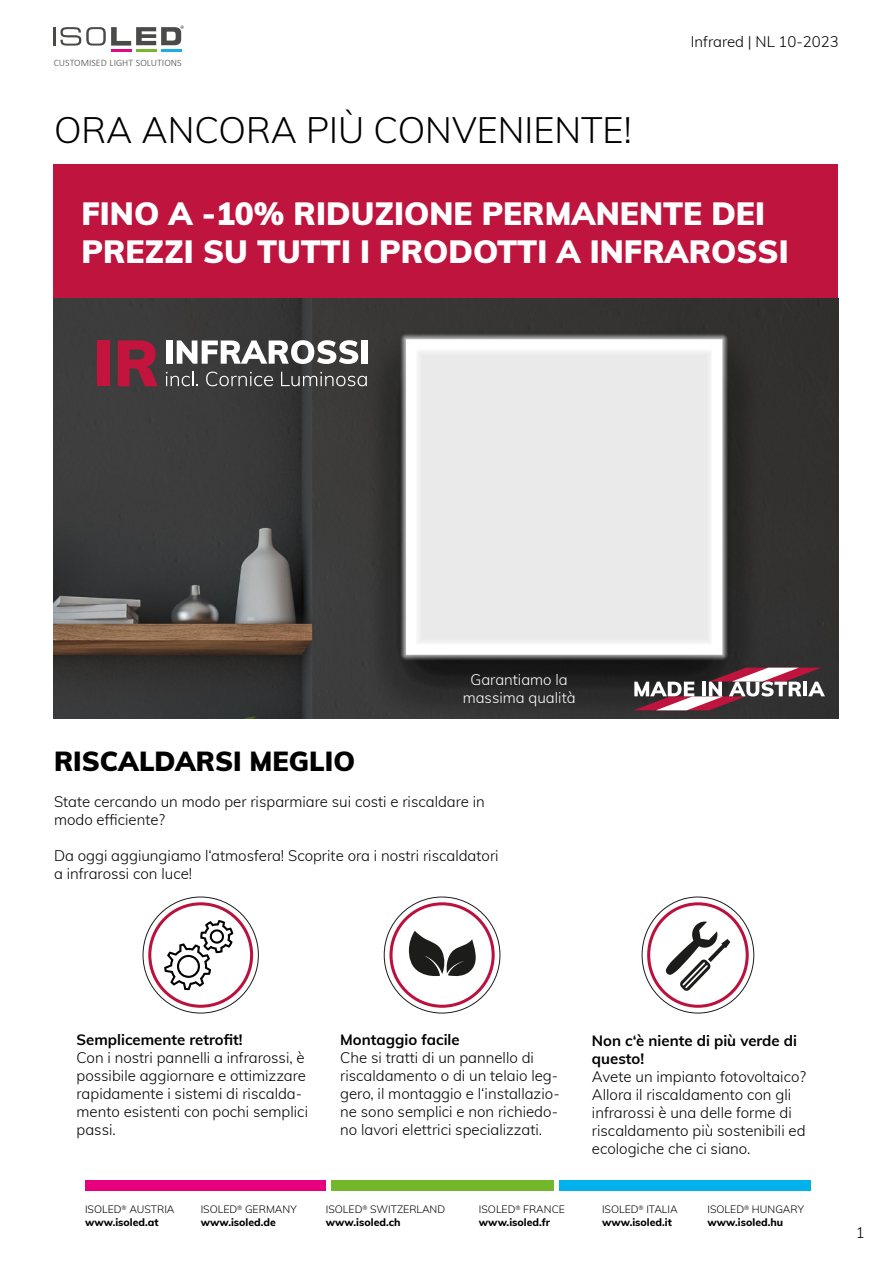
<style>
.page{position:relative;width:893px;height:1263px;background:#fff}
.page>*{position:absolute;margin:0;border:0;box-sizing:border-box;transform-origin:0 0}
.t1{font:300 36px "Muli";color:#000}
.t2{font:900 31.5px/37.8px "Muli";color:#fff}
.t3{font:900 27px "Muli";color:#000}
.t4{font:300 15px/18px "Muli";color:#000}
.t5{font:700 15px/18px "Muli";color:#000}
.t6{font:300 15px/18px "Muli";color:#fff;text-align:center}
.t7{font:300 10.5px/12.6px "Muli";color:#000}
.t8{font:800 10.5px/12.6px "Muli";color:#000}
.t9{font:300 9.9px "Calibri";color:#4a4a49}
.s1{font-weight:800}
.s2{font-weight:300}
</style>
<div class="page">
<div style="left:54px;top:164px;width:784px;height:135px;background:#bf143d"></div>
<img style="left:54px;top:298px;width:785px;height:420px">
<svg style="left:633px;top:668px;width:192px;height:42px"></svg>
<div style="left:148px;top:902px;width:105px;height:106px;border:3px solid #ba123d;border-radius:50%"></div>
<svg style="left:164px;top:920px;width:69px;height:70px"></svg>
<div style="left:389px;top:902px;width:106px;height:106px;border:3px solid #ba123d;border-radius:50%"></div>
<svg style="left:409px;top:930px;width:67px;height:47px"></svg>
<div style="left:647px;top:902px;width:102px;height:106px;border:3px solid #ba123d;border-radius:50%"></div>
<svg style="left:666px;top:921px;width:64px;height:70px"></svg>
<div style="left:97px;top:340px;width:12px;height:46px;background:#c2143d"></div>
<svg style="left:118px;top:340px;width:40px;height:46px;background:#98203c"></svg>
<div style="left:166px;top:340px;width:7px;height:24px;background:#fff"></div>
<svg style="left:177px;top:340px;width:181px;height:24px"></svg>
<div style="left:362px;top:340px;width:6px;height:24px;background:#fff"></div>
<svg style="left:166px;top:371px;width:32px;height:15px"></svg>
<svg style="left:206px;top:372px;width:67px;height:14px"></svg>
<svg style="left:281px;top:372px;width:86px;height:14px"></svg>
<hr style="left:111px;top:49px;width:20px;height:2px;background:#e4087e">
<hr style="left:136px;top:49px;width:20px;height:2px;background:#76b72e">
<hr style="left:161px;top:49px;width:20px;height:2px;background:#1bafe6">
<svg style="left:54px;top:26px;width:130px;height:20px"></svg>
<div style="left:85px;top:1180px;width:240px;height:11px;background:#e6007d"></div>
<div style="left:331px;top:1180px;width:222px;height:11px;background:#73b72b"></div>
<div style="left:559px;top:1180px;width:252px;height:10px;background:#00b1eb"></div>
<p class="t9" style="left:54px;top:56px;width:130px">CUSTOMISED LIGHT SOLUTIONS</p>
<h1 class="t1" style="left:54px;top:104px;width:579px">ORA ANCORA PIÙ CONVENIENTE!</h1>
<p class="t4" style="left:691px;top:32px;width:150px">Infrared | NL 10-2023</p>
<h2 class="t2" style="left:82px;top:193px;width:709px">FINO A -10% RIDUZIONE PERMANENTE DEI<br>PREZZI SU TUTTI I PRODOTTI A INFRAROSSI</h2>
<p class="t6" style="left:463px;top:670px;width:114px">Garantiamo la massima qualità</p>
<h3 class="t3" style="left:54px;top:741px;width:303px">RISCALDARSI MEGLIO</h3>
<p class="t4" style="left:54px;top:791px;width:432px">State cercando un modo per risparmiare sui costi e riscaldare in modo efficiente?</p>
<p class="t4" style="left:54px;top:845px;width:446px">Da oggi aggiungiamo l‘atmosfera! Scoprite ora i nostri riscaldatori a infrarossi con luce!</p>
<p class="t5" style="left:77px;top:1030px;width:168px">Semplicemente retrofit!</p>
<p class="t4" style="left:77px;top:1048px;width:233px">Con i nostri pannelli a infrarossi, è possibile aggiornare e ottimizzare rapidamente i sistemi di riscalda&shy;mento esistenti con pochi semplici passi.</p>
<p class="t5" style="left:340px;top:1030px;width:121px">Montaggio facile</p>
<p class="t4" style="left:340px;top:1048px;width:221px">Che si tratti di un pannello di riscaldamento o di un telaio leg&shy;gero, il montaggio e l‘installazio&shy;ne sono semplici e non richiedo&shy;no lavori elettrici specializzati.</p>
<p class="t5" style="left:592px;top:1031px;width:207px">Non c‘è niente di più verde di questo!</p>
<p class="t4" style="left:592px;top:1067px;width:216px">Avete un impianto fotovoltaico?<br>Allora il riscaldamento con gli infrarossi è una delle forme di riscaldamento più sostenibili ed ecologiche che ci siano.</p>
<p class="t7" style="left:85px;top:1203px;width:91px">ISOLED<sup>®</sup> AUSTRIA <span class="s1">www.isoled.at</span></p>
<p class="t8" style="left:602px;top:1203px;width:77px"><span class="s2">ISOLED</span><sup>®</sup> <span class="s2">ITALIA </span>www.isoled.it</p>
<p class="t7" style="left:708px;top:1203px;width:98px">ISOLED<sup>®</sup> HUNGARY <span class="s1">www.isoled.hu</span></p>
<p class="t7" style="left:201px;top:1203px;width:97px">ISOLED<sup>®</sup> GERMANY <span class="s1">www.isoled.de</span></p>
<p class="t7" style="left:326px;top:1203px;width:121px">ISOLED<sup>®</sup> SWITZERLAND <span class="s1">www.isoled.ch</span></p>
<p class="t8" style="left:479px;top:1203px;width:88px"><span class="s2">ISOLED</span><sup>®</sup> <span class="s2">FRANCE </span>www.isoled.fr</p>
<p class="t4" style="left:856px;top:1222px;width:10px">1</p>
</div>
